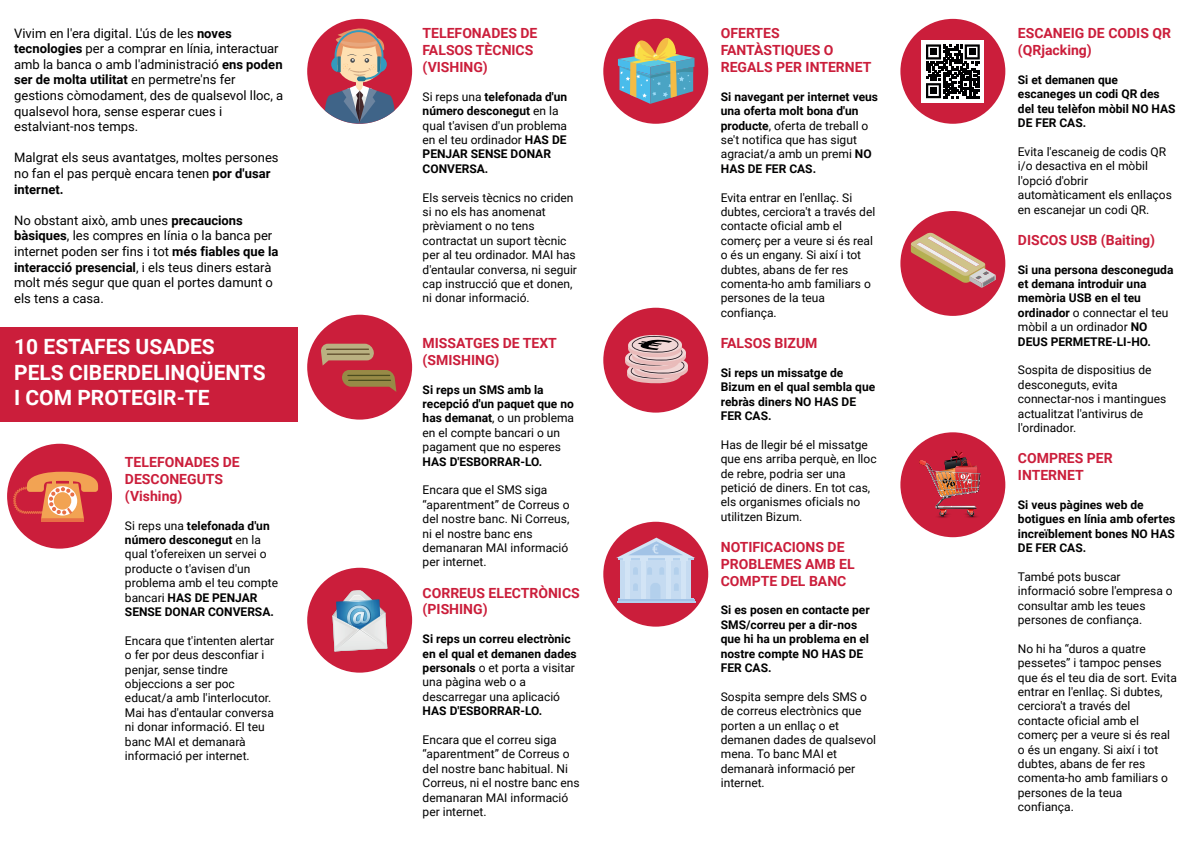
<style>
.page{position:relative;width:1191px;height:842px;background:#fff}
.page>*{position:absolute;margin:0;border:0;box-sizing:border-box;transform-origin:0 0}
.t1{font:700 21px/25.2px "Roboto";color:#fff}
.t2{font:700 14px/16.8px "Roboto";color:#cb1e3b}
.t3{font:13px/15.6px "Roboto";color:#000001}
.t4{font:12px/14.4px "Roboto";color:#000001}
.t5{font:700 12px/14.4px "Roboto";color:#000001}
.s1{font-weight:700}
.s2{font-weight:400}
</style>
<div class="page">
<div style="left:0;top:327px;width:298px;height:94px;background:#cb1e3b"></div>
<div style="left:7px;top:444px;width:105px;height:105px;background:#cb1e3b;border-radius:50%"></div>
<hr style="left:41px;top:518px;width:43px;height:4px;background:#e86f46">
<svg style="left:13px;top:472px;width:86px;height:46px"></svg>
<div style="left:307px;top:19px;width:105px;height:105px;background:#cb1e3b;border-radius:50%"></div>
<svg style="left:325px;top:20px;width:69px;height:104px"></svg>
<div style="left:900px;top:432px;width:105px;height:105px;background:#cb1e3b;border-radius:50%"></div>
<svg style="left:932px;top:514px;width:20px;height:5px"></svg>
<svg style="left:961px;top:514px;width:20px;height:5px"></svg>
<img style="left:919px;top:451px;width:61px;height:65px">
<div style="left:307px;top:315px;width:105px;height:105px;background:#cb1e3b;border-radius:50%"></div>
<svg style="left:321px;top:344px;width:75px;height:48px"></svg>
<hr style="left:327px;top:349px;width:41px;height:1px;background:#5c4a29">
<hr style="left:327px;top:353px;width:42px;height:2px;background:#5c4a29">
<hr style="left:348px;top:375px;width:42px;height:1px;background:#4b4d1f">
<hr style="left:349px;top:380px;width:41px;height:1px;background:#4b4d1f">
<div style="left:307px;top:568px;width:105px;height:105px;background:#cb1e3b;border-radius:50%"></div>
<svg style="left:332px;top:590px;width:55px;height:61px"></svg>
<div style="left:603px;top:19px;width:105px;height:105px;background:#cb1e3b;border-radius:50%"></div>
<svg style="left:618px;top:37px;width:76px;height:67px"></svg>
<div style="left:900px;top:211px;width:105px;height:105px;background:#cb1e3b;border-radius:50%"></div>
<svg style="left:911px;top:233px;width:85px;height:55px"></svg>
<div style="left:603px;top:308px;width:105px;height:105px;background:#cb1e3b;border-radius:50%"></div>
<svg style="left:625px;top:335px;width:63px;height:49px"></svg>
<div style="left:603px;top:522px;width:105px;height:105px;background:#cb1e3b;border-radius:50%"></div>
<hr style="left:618px;top:599px;width:75px;height:1px;background:#b3d0ec">
<hr style="left:617px;top:600px;width:77px;height:1px;background:#a2c3e6">
<hr style="left:616px;top:601px;width:79px;height:1px;background:#b3d0ec">
<div style="left:620px;top:557px;width:70px;height:42px;background:#c5dbf1"></div>
<hr style="left:625px;top:561px;width:4px;height:38px;background:#d2e4f5">
<hr style="left:641px;top:561px;width:4px;height:38px;background:#d2e4f5">
<div style="left:666px;top:561px;width:5px;height:38px;background:#d2e4f5"></div>
<hr style="left:682px;top:561px;width:4px;height:38px;background:#d2e4f5">
<svg style="left:650px;top:583px;width:10px;height:16px"></svg>
<svg style="left:647px;top:567px;width:5px;height:8px"></svg>
<svg style="left:633px;top:567px;width:5px;height:8px"></svg>
<svg style="left:633px;top:583px;width:5px;height:8px"></svg>
<svg style="left:674px;top:567px;width:4px;height:8px"></svg>
<svg style="left:674px;top:583px;width:4px;height:8px"></svg>
<svg style="left:659px;top:567px;width:5px;height:8px"></svg>
<svg style="left:616px;top:538px;width:79px;height:23px"></svg>
<div style="left:900px;top:19px;width:105px;height:105px;background:#cb1e3b;border-radius:50%"></div>
<div style="left:921px;top:40px;width:63px;height:62px;background:#fff"></div>
<svg style="left:926px;top:44px;width:53px;height:54px"></svg>
<div style="left:930px;top:87px;width:6px;height:7px;background:#000001"></div>
<p class="t3" style="left:14px;top:25px;width:270px">Vivim en l'era digital. L'ús de les <span class="s1">noves tecnologies</span> per a comprar en línia, interactuar amb la banca o amb l'administració <span class="s1">ens poden ser de molta utilitat</span> en permetre'ns fer gestions còmodament, des de qualsevol lloc, a qualsevol hora, sense esperar cues i estalviant-nos temps.</p>
<p class="t3" style="left:14px;top:149px;width:266px">Malgrat els seus avantatges, moltes persones no fan el pas perquè encara tenen <span class="s1">por d'usar internet.</span></p>
<p class="t3" style="left:14px;top:212px;width:266px">No obstant això, amb unes <span class="s1">precaucions bàsiques</span>, les compres en línia o la banca per internet poden ser fins i tot <span class="s1">més fiables que la interacció presencial</span>, i els teus diners estarà molt més segur que quan el portes damunt o els tens a casa.</p>
<h1 class="t1" style="left:14px;top:334px;width:253px">10 ESTAFES USADES<br>PELS CIBERDELINQÜENTS<br>I COM PROTEGIR-TE</h1>
<p class="t2" style="left:125px;top:453px;width:116px">TELEFONADES DE<br>DESCONEGUTS (Vishing)</p>
<p class="t4" style="left:125px;top:518px;width:155px">Si reps una <span class="s1">telefonada d'un número desconegut</span> en la qual t'ofereixen un servei o producte o t'avisen d'un problema amb el teu compte bancari <span class="s1">HAS DE PENJAR<br>SENSE DONAR CONVERSA.</span></p>
<p class="t4" style="left:125px;top:633px;width:151px">Encara que t'intenten alertar o fer por deus desconfiar i penjar, sense tindre objeccions a ser poc educat/a amb l'interlocutor.<br>Mai has d'entaular conversa ni donar informació. El teu banc MAI et demanarà informació per internet.</p>
<p class="t2" style="left:422px;top:24px;width:116px">TELEFONADES DE<br>FALSOS TÈCNICS (VISHING)</p>
<p class="t5" style="left:422px;top:89px;width:146px"><span class="s2">Si reps una</span> telefonada d'un número desconegut <span class="s2">en la qual t'avisen d'un problema en el teu ordinador</span> HAS DE<br>PENJAR SENSE DONAR<br>CONVERSA.</p>
<p class="t4" style="left:422px;top:190px;width:156px">Els serveis tècnics no criden si no els has anomenat prèviament o no tens contractat un suport tècnic per al teu ordinador. MAI has d'entaular conversa, ni seguir cap instrucció que et donen, ni donar informació.</p>
<p class="t2" style="left:422px;top:334px;width:136px">MISSATGES DE TEXT (SMISHING)</p>
<p class="t4" style="left:422px;top:382px;width:153px"><span class="s1">Si reps un SMS amb la recepció d'un paquet que no has demanat</span>, o un problema en el compte bancari o un pagament que no esperes</p>
<p class="t5" style="left:422px;top:454px;width:121px">HAS D'ESBORRAR-LO.</p>
<p class="t4" style="left:422px;top:482px;width:148px">Encara que el SMS siga “aparentment” de Correus o del nostre banc. Ni Correus, ni el nostre banc ens demanaran MAI informació per internet.</p>
<p class="t2" style="left:422px;top:584px;width:159px">CORREUS ELECTRÒNICS (PISHING)</p>
<p class="t5" style="left:422px;top:631px;width:156px">Si reps un correu electrònic en el qual et demanen dades personals <span class="s2">o et porta a visitar una pàgina web o a descarregar una aplicació</span></p>
<p class="t5" style="left:422px;top:703px;width:121px">HAS D'ESBORRAR-LO.</p>
<p class="t4" style="left:422px;top:732px;width:159px">Encara que el correu siga “aparentment” de Correus o del nostre banc habitual. Ni<br>Correus, ni el nostre banc ens demanaran MAI informació per internet.</p>
<p class="t2" style="left:721px;top:24px;width:152px">OFERTES<br>FANTÀSTIQUES O<br>REGALS PER INTERNET</p>
<p class="t5" style="left:721px;top:89px;width:159px">Si navegant per internet veus una oferta molt bona d'un producte<span class="s2">, oferta de treball o se't notifica que has sigut agraciat/a amb un premi</span> NO<br>HAS DE FER CAS.</p>
<p class="t4" style="left:721px;top:190px;width:156px">Evita entrar en l'enllaç. Si dubtes, cerciora't a través del contacte oficial amb el comerç per a veure si és real o és un engany. Si així i tot dubtes, abans de fer res comenta-ho amb familiars o persones de la teua confiança.</p>
<p class="t2" style="left:721px;top:334px;width:98px">FALSOS BIZUM</p>
<p class="t5" style="left:721px;top:365px;width:156px">Si reps un missatge de<br>Bizum en el qual sembla que rebràs diners NO HAS DE<br>FER CAS.</p>
<p class="t4" style="left:721px;top:437px;width:157px">Has de llegir bé el missatge que ens arriba perquè, en lloc de rebre, podria ser una petició de diners. En tot cas, els organismes oficials no utilitzen Bizum.</p>
<p class="t2" style="left:721px;top:538px;width:135px">NOTIFICACIONS DE<br>PROBLEMES AMB EL<br>COMPTE DEL BANC</p>
<p class="t5" style="left:721px;top:602px;width:150px">Si es posen en contacte per<br>SMS/correu per a dir-nos que hi ha un problema en el nostre compte NO HAS DE<br>FER CAS.</p>
<p class="t4" style="left:721px;top:689px;width:157px">Sospita sempre dels SMS o de correus electrònics que porten a un enllaç o et demanen dades de qualsevol mena. To banc MAI et demanarà informació per internet.</p>
<p class="t2" style="left:1018px;top:24px;width:155px">ESCANEIG DE CODIS QR (QRjacking)</p>
<p class="t5" style="left:1018px;top:72px;width:159px">Si et demanen que escaneges un codi QR des del teu telèfon mòbil NO HAS<br>DE FER CAS.</p>
<p class="t4" style="left:1018px;top:144px;width:155px">Evita l'escaneig de codis QR i/o desactiva en el mòbil l'opció d'obrir automàticament els enllaços en escanejar un codi QR.</p>
<p class="t2" style="left:1018px;top:231px;width:139px">DISCOS USB (Baiting)</p>
<p class="t5" style="left:1018px;top:262px;width:157px">Si una persona desconeguda et demana introduir una memòria USB en el teu ordinador <span class="s2">o connectar el teu mòbil a un ordinador</span> NO<br>DEUS PERMETRE-LI-HO.</p>
<p class="t4" style="left:1018px;top:362px;width:150px">Sospita de dispositius de desconeguts, evita connectar-nos i mantingues actualitzat l'antivirus de l'ordinador.</p>
<p class="t2" style="left:1018px;top:449px;width:96px">COMPRES PER<br>INTERNET</p>
<p class="t5" style="left:1018px;top:497px;width:159px">Si veus pàgines web de botigues en línia amb ofertes increïblement bones NO HAS<br>DE FER CAS.</p>
<p class="t4" style="left:1018px;top:569px;width:156px">També pots buscar informació sobre l'empresa o consultar amb les teues persones de confiança.</p>
<p class="t4" style="left:1018px;top:641px;width:160px">No hi ha “duros a quatre pessetes” i tampoc penses que és el teu dia de sort. Evita entrar en l'enllaç. Si dubtes, cerciora't a través del contacte oficial amb el comerç per a veure si és real o és un engany. Si així i tot dubtes, abans de fer res comenta-ho amb familiars o persones de la teua confiança.</p>
</div>
